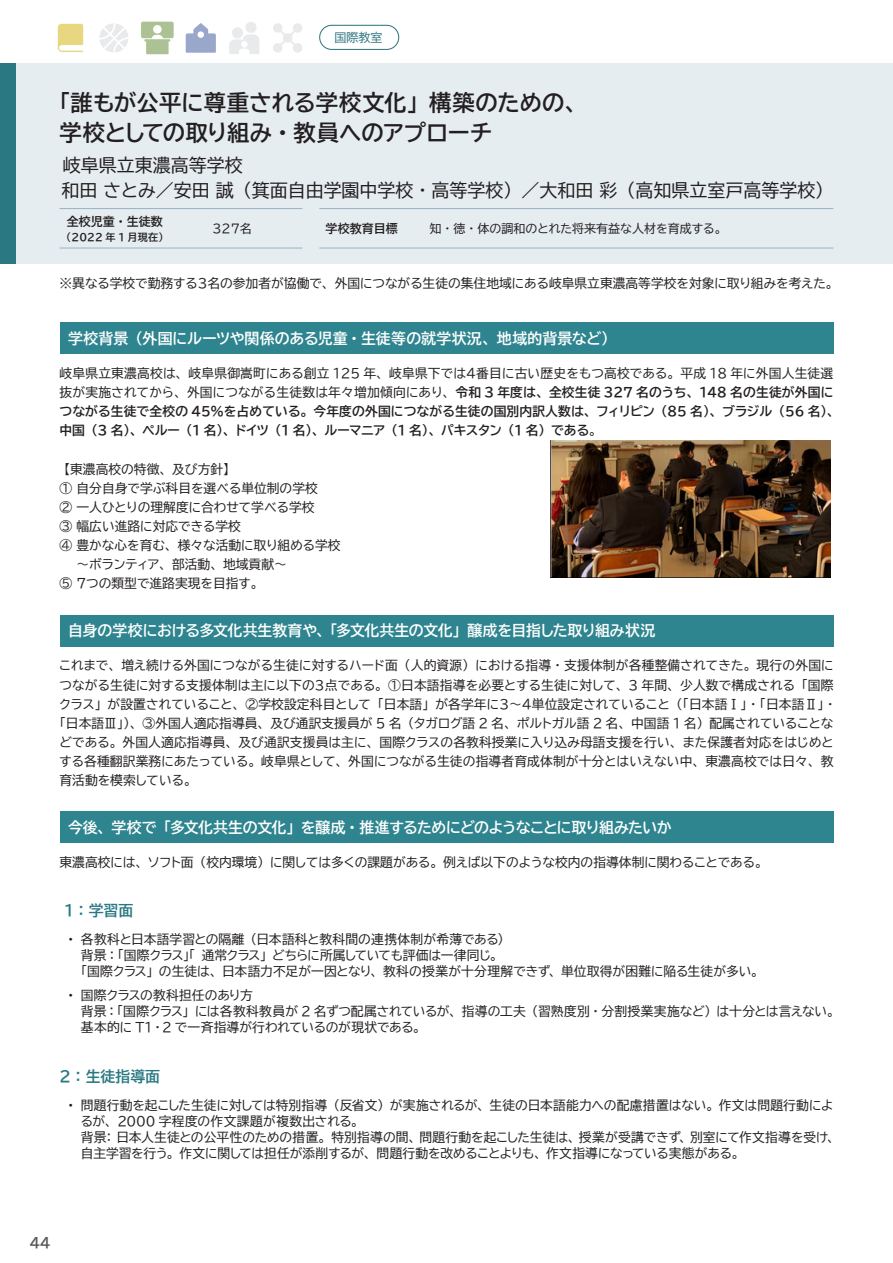
<style>
.page{position:relative;width:893px;height:1263px;background:#fff}
.page>*{position:absolute;margin:0;border:0;box-sizing:border-box;transform-origin:0 0}
.見出し1{font:22.35px "BIZ UDP Gothic Bold";letter-spacing:.005em;color:#231f20}
.t1{font:18px "BIZ UDP Gothic";color:#231f20}
.見出し2{font:14.85px "BIZ UDP Gothic Bold";letter-spacing:-.005em;color:#fff}
.見出し2-2{font:14.85px "BIZ UDP Gothic Bold";letter-spacing:-.025em;color:#fff}
.見出し4{font:14.85px "BIZ UDP Gothic Bold";color:#297882}
.t2{font:13.8px "BIZ UDP Gothic Bold";color:#57585a}
.取組紹介_段落{font:12.75px/15.9px "BIZ UDP Gothic";color:#231f20}
.取組紹介_段落-2{font:12.75px/19.2px "BIZ UDP Gothic Bold";letter-spacing:.01em;color:#231f20;text-align:justify}
.t3{font:12px "BIZ UDP Gothic";color:#231f20}
.t4{font:12px "BIZ UDP Gothic Bold";color:#231f20}
.t5{font:12px "BIZ UDP Gothic";color:#357882}
.t6{font:10.05px "BIZ UDP Gothic Bold";letter-spacing:.02em;color:#231f20}
.s1{font-family:"BIZ UDP Gothic"}
</style>
<div class="page">
<div style="left:0;top:63px;width:893px;height:201px;background:#e6edf1"></div>
<hr style="left:60px;top:208px;width:242px;height:1px;background:#99b2c0">
<hr style="left:60px;top:248px;width:242px;height:1px;background:#99b2c0">
<hr style="left:319px;top:208px;width:514px;height:1px;background:#99b2c0">
<hr style="left:319px;top:248px;width:514px;height:1px;background:#99b2c0">
<svg style="left:186px;top:23px;width:30px;height:30px"></svg>
<svg style="left:273px;top:23px;width:29px;height:30px"></svg>
<svg style="left:229px;top:35px;width:30px;height:19px"></svg>
<div style="left:232px;top:27px;width:11px;height:11px;background:#e9eaeb;border-radius:50%"></div>
<div style="left:245px;top:22px;width:12px;height:11px;background:#e9eaeb;border-radius:50%"></div>
<svg style="left:141px;top:22px;width:33px;height:32px"></svg>
<svg style="left:58px;top:24px;width:25px;height:28px"></svg>
<svg style="left:99px;top:23px;width:29px;height:29px"></svg>
<div style="left:60px;top:322px;width:773px;height:32px;background:#2e858f"></div>
<div style="left:60px;top:614px;width:773px;height:32px;background:#2e858f"></div>
<div style="left:60px;top:811px;width:773px;height:32px;background:#2e858f"></div>
<img style="left:551px;top:440px;width:280px;height:137px">
<div style="left:319px;top:25px;width:80px;height:25px;border:1px solid #357882;border-radius:12px"></div>
<div style="left:0;top:63px;width:15px;height:201px;background:#297882"></div>
<p class="t5" style="left:334px;top:31px;width:49px">国際教室</p>
<p class="見出し1" style="left:60px;top:91px;width:520px">「誰もが公平に尊重される学校文化」構築のための、</p>
<p class="見出し1" style="left:60px;top:121px;width:434px">学校としての取り組み・教員へのアプローチ</p>
<p class="t1" style="left:62px;top:181px;width:764px">和田 さとみ／安田 誠（箕面自由学園中学校・高等学校）／大和田 彩（高知県立室戸高等学校）</p>
<p class="t4" style="left:326px;top:223px;width:73px">学校教育目標</p>
<p class="t3" style="left:429px;top:223px;width:294px">知・徳・体の調和のとれた将来有益な人材を育成する。</p>
<p class="t1" style="left:63px;top:156px;width:181px">岐阜県立東濃高等学校</p>
<p class="t4" style="left:67px;top:215px;width:97px">全校児童・生徒数</p>
<p class="t6" style="left:66px;top:232px;width:99px">（2022 年 1 月現在）</p>
<p class="t3" style="left:205px;top:223px;width:49px">　３２７名</p>
<p class="取組紹介_段落" style="left:60px;top:275px;width:775px">※異なる学校で勤務する３名の参加者が協働で、外国につながる生徒の集住地域にある岐阜県立東濃高等学校を対象に取り組みを考えた。</p>
<p class="見出し2" style="left:68px;top:330px;width:542px">学校背景（外国にルーツや関係のある児童・生徒等の就学状況、地域的背景など）</p>
<p class="取組紹介_段落-2" style="left:60px;top:363px;width:776px"><span class="s1">岐阜県立東濃高校は、岐阜県御嵩町にある創立 125 年、岐阜県下では４番目に古い歴史をもつ高校である。平成 18 年に外国人生徒選抜が実施されてから、外国につながる生徒数は年々増加傾向にあり、</span>令和 3 年度は、全校生徒 327 名のうち、 148 名の生徒が外国につながる生徒で全校の 45％を占めている。今年度の外国につながる生徒の国別内訳人数は、フィリピン（85 名）、ブラジル（56 名）、中国（3 名）、ペルー（1 名）、ドイツ（1 名）、ルーマニア（1 名）、パキスタン（1 名）である<span class="s1">。</span></p>
<p class="取組紹介_段落" style="left:64px;top:461px;width:167px">【東濃高校の特徴、及び方針】</p>
<p class="取組紹介_段落" style="left:60px;top:480px;width:260px">① 自分自身で学ぶ科目を選べる単位制の学校</p>
<p class="取組紹介_段落" style="left:60px;top:499px;width:257px">② 一人ひとりの理解度に合わせて学べる学校</p>
<p class="取組紹介_段落" style="left:60px;top:518px;width:183px">③ 幅広い進路に対応できる学校</p>
<p class="取組紹介_段落" style="left:60px;top:537px;width:283px">④ 豊かな心を育む、様々な活動に取り組める学校</p>
<p class="取組紹介_段落" style="left:60px;top:556px;width:229px">　　～ボランティア、部活動、地域貢献～</p>
<p class="取組紹介_段落" style="left:60px;top:575px;width:200px">⑤ ７つの類型で進路実現を目指す。</p>
<p class="見出し2" style="left:68px;top:623px;width:589px">自身の学校における多文化共生教育や、「多文化共生の文化」醸成を目指した取り組み状況</p>
<p class="取組紹介_段落" style="left:60px;top:656px;width:776px;line-height:19.2px;text-align:justify">これまで、増え続ける外国につながる生徒に対するハード面（人的資源）における指導・支援体制が各種整備されてきた。現行の外国につながる生徒に対する支援体制は主に以下の３点である。 ①日本語指導を必要とする生徒に対して、 3 年間、少人数で構成される「国際クラス」が設置されていること、 ②学校設定科目として「日本語」が各学年に３～４単位設定されていること（「日本語Ⅰ」・「日本語Ⅱ」・「日本語Ⅲ」）、 ③外国人適応指導員、及び通訳支援員が 5 名（タガログ語 2 名、ポルトガル語 2 名、中国語 1 名）配属されていることなどである。外国人適応指導員、及び通訳支援員は主に、国際クラスの各教科授業に入り込み母語支援を行い、また保護者対応をはじめとする各種翻訳業務にあたっている。岐阜県として、外国につながる生徒の指導者育成体制が十分とはいえない中、東濃高校では日々、教育活動を模索している。</p>
<p class="見出し2-2" style="left:68px;top:820px;width:605px">今後、学校で「多文化共生の文化」を醸成・推進するためにどのようなことに取り組みたいか</p>
<p class="取組紹介_段落" style="left:60px;top:854px;width:705px">東濃高校には、ソフト面（校内環境）に関しては多くの課題がある。例えば以下のような校内の指導体制に関わることである。</p>
<p class="見出し4" style="left:64px;top:903px;width:70px">1 ：学習面</p>
<p class="取組紹介_段落" style="left:81px;top:931px;width:680px;text-indent:-13px">• 各教科と日本語学習との隔離（日本語科と教科間の連携体制が希薄である）<br>背景：「国際クラス」「通常クラス」どちらに所属していても評価は一律同じ。<br>「国際クラス」の生徒は、日本語力不足が一因となり、教科の授業が十分理解できず、単位取得が困難に陥る生徒が多い。</p>
<p class="取組紹介_段落" style="left:81px;top:987px;width:755px;text-indent:-13px">• 国際クラスの教科担任のあり方<br>背景：「国際クラス」には各教科教員が 2 名ずつ配属されているが、指導の工夫（習熟度別・分割授業実施など）は十分とは言えない。基本的に T1・2 で一斉指導が行われているのが現状である。</p>
<p class="見出し4" style="left:60px;top:1069px;width:102px">2 ：生徒指導面</p>
<p class="取組紹介_段落" style="left:81px;top:1097px;width:755px;text-indent:-13px">• 問題行動を起こした生徒に対しては特別指導（反省文）が実施されるが、生徒の日本語能力への配慮措置はない。作文は問題行動によるが、 2000 字程度の作文課題が複数出される。<br>背景： 日本人生徒との公平性のための措置。特別指導の間、問題行動を起こした生徒は、授業が受講できず、別室にて作文指導を受け、自主学習を行う。作文に関しては担任が添削するが、問題行動を改めることよりも、作文指導になっている実態がある。</p>
<p class="t2" style="left:30px;top:1235px;width:23px">44</p>
</div>
